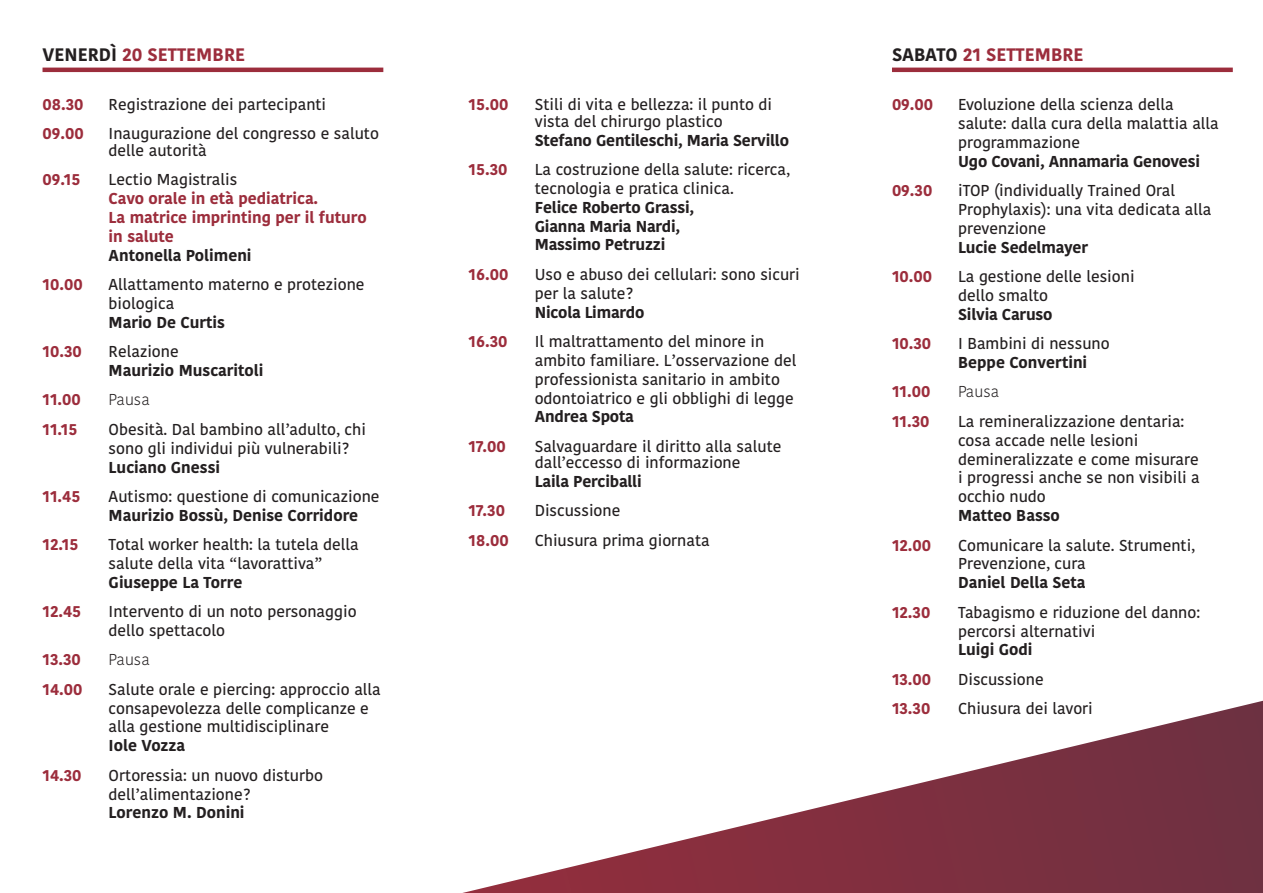
<style>
.page{position:relative;width:1263px;height:893px;background:#fff}
.page>*{position:absolute;margin:0;border:0;box-sizing:border-box;transform-origin:0 0}
.t1{font:700 18px "Kohinoor Bangla";color:#9c2d3c}
.t2{font:500 15.75px/18.9px "Kohinoor Bangla";color:#231f20}
.t3{font:700 15.75px/18.9px "Kohinoor Bangla";letter-spacing:-.01em;color:#231f20}
.t4{font:700 15.75px/18.9px "Kohinoor Bangla";color:#9c2d3c}
.t5{font:300 15.75px "Kohinoor Bangla";color:#231f20}
.s1{color:#231f20}
</style>
<div class="page">
<hr style="left:43px;top:68px;width:340px;height:4px;background:#9c2d3c">
<hr style="left:892px;top:68px;width:341px;height:4px;background:#9c2d3c">
<svg style="left:462px;top:701px;width:801px;height:192px"></svg>
<p class="t1" style="left:43px;top:39px;width:204px"><span class="s1">VENERDÌ</span> 20 SETTEMBRE</p>
<p class="t1" style="left:892px;top:39px;width:193px"><span class="s1">SABATO</span> 21 SETTEMBRE</p>
<p class="t4" style="left:43px;top:94px;width:42px">08.30</p>
<p class="t2" style="left:109px;top:95px;width:219px">Registrazione dei partecipanti</p>
<p class="t4" style="left:43px;top:124px;width:43px">09.00</p>
<p class="t2" style="left:109px;top:125px;width:272px;line-height:16.5px">Inaugurazione del congresso e saluto delle autorità</p>
<p class="t4" style="left:43px;top:169px;width:39px">09.15</p>
<p class="t2" style="left:109px;top:170px;width:130px">Lectio Magistralis</p>
<p class="t4" style="left:109px;top:188px;width:260px">Cavo orale in età pediatrica.<br>La matrice imprinting per il futuro in salute</p>
<p class="t3" style="left:109px;top:245px;width:144px">Antonella Polimeni</p>
<p class="t4" style="left:43px;top:274px;width:42px">10.00</p>
<p class="t2" style="left:109px;top:275px;width:257px">Allattamento materno e protezione biologica</p>
<p class="t3" style="left:109px;top:312px;width:118px">Mario De Curtis</p>
<p class="t4" style="left:43px;top:341px;width:41px">10.30</p>
<p class="t2" style="left:109px;top:342px;width:72px">Relazione</p>
<p class="t3" style="left:109px;top:360px;width:156px">Maurizio Muscaritoli</p>
<p class="t4" style="left:43px;top:390px;width:40px">11.00</p>
<p class="t5" style="left:109px;top:388px;width:43px">Pausa</p>
<p class="t4" style="left:43px;top:419px;width:36px">11.15</p>
<p class="t2" style="left:109px;top:419px;width:259px">Obesità. Dal bambino all’adulto, chi sono gli individui più vulnerabili?</p>
<p class="t3" style="left:109px;top:457px;width:113px">Luciano Gnessi</p>
<p class="t4" style="left:43px;top:486px;width:39px">11.45</p>
<p class="t2" style="left:109px;top:486px;width:272px">Autismo: questione di comunicazione</p>
<p class="t3" style="left:109px;top:505px;width:251px">Maurizio Bossù, Denise Corridore</p>
<p class="t4" style="left:43px;top:534px;width:37px">12.15</p>
<p class="t2" style="left:109px;top:535px;width:252px">Total worker health: la tutela della salute della vita “lavorattiva”</p>
<p class="t3" style="left:109px;top:572px;width:135px">Giuseppe La Torre</p>
<p class="t4" style="left:43px;top:601px;width:40px">12.45</p>
<p class="t2" style="left:109px;top:602px;width:249px">Intervento di un noto personaggio dello spettacolo</p>
<p class="t4" style="left:43px;top:650px;width:40px">13.30</p>
<p class="t5" style="left:109px;top:648px;width:43px">Pausa</p>
<p class="t4" style="left:43px;top:679px;width:41px">14.00</p>
<p class="t2" style="left:109px;top:679px;width:274px">Salute orale e piercing: approccio alla consapevolezza delle complicanze e alla gestione multidisciplinare</p>
<p class="t3" style="left:109px;top:736px;width:78px">Iole Vozza</p>
<p class="t4" style="left:43px;top:765px;width:41px">14.30</p>
<p class="t2" style="left:109px;top:765px;width:216px">Ortoressia: un nuovo disturbo dell’alimentazione?</p>
<p class="t3" style="left:109px;top:803px;width:137px">Lorenzo M. Donini</p>
<p class="t4" style="left:892px;top:94px;width:43px">09.00</p>
<p class="t2" style="left:958px;top:95px;width:262px">Evoluzione della scienza della salute: dalla cura della malattia alla programmazione</p>
<p class="t3" style="left:958px;top:151px;width:243px">Ugo Covani, Annamaria Genovesi</p>
<p class="t4" style="left:892px;top:180px;width:42px">09.30</p>
<p class="t2" style="left:958px;top:181px;width:255px">iTOP (individually Trained Oral<br>Prophylaxis): una vita dedicata alla prevenzione</p>
<p class="t3" style="left:958px;top:237px;width:131px">Lucie Sedelmayer</p>
<p class="t4" style="left:892px;top:266px;width:42px">10.00</p>
<p class="t2" style="left:958px;top:267px;width:178px">La gestione delle lesioni dello smalto</p>
<p class="t3" style="left:958px;top:304px;width:96px">Silvia Caruso</p>
<p class="t4" style="left:892px;top:333px;width:41px">10.30</p>
<p class="t2" style="left:958px;top:334px;width:153px">I Bambini di nessuno</p>
<p class="t3" style="left:958px;top:352px;width:131px">Beppe Convertini</p>
<p class="t4" style="left:892px;top:382px;width:40px">11.00</p>
<p class="t5" style="left:958px;top:380px;width:43px">Pausa</p>
<p class="t4" style="left:892px;top:411px;width:39px">11.30</p>
<p class="t2" style="left:958px;top:411px;width:243px">La remineralizzazione dentaria: cosa accade nelle lesioni demineralizzate e come misurare i progressi anche se non visibili a occhio nudo</p>
<p class="t3" style="left:958px;top:505px;width:103px">Matteo Basso</p>
<p class="t4" style="left:892px;top:535px;width:41px">12.00</p>
<p class="t2" style="left:958px;top:535px;width:239px">Comunicare la salute. Strumenti,<br>Prevenzione, cura</p>
<p class="t3" style="left:958px;top:573px;width:129px">Daniel Della Seta</p>
<p class="t4" style="left:892px;top:602px;width:40px">12.30</p>
<p class="t2" style="left:958px;top:602px;width:244px">Tabagismo e riduzione del danno: percorsi alternativi</p>
<p class="t3" style="left:958px;top:640px;width:76px">Luigi Godi</p>
<p class="t4" style="left:892px;top:669px;width:41px">13.00</p>
<p class="t2" style="left:958px;top:669px;width:87px">Discussione</p>
<p class="t4" style="left:892px;top:698px;width:40px">13.30</p>
<p class="t2" style="left:958px;top:699px;width:136px">Chiusura dei lavori</p>
<p class="t4" style="left:469px;top:94px;width:41px">15.00</p>
<p class="t2" style="left:535px;top:96px;width:239px;line-height:16.5px">Stili di vita e bellezza: il punto di vista del chirurgo plastico</p>
<p class="t3" style="left:535px;top:130px;width:256px">Stefano Gentileschi, Maria Servillo</p>
<p class="t4" style="left:469px;top:159px;width:40px">15.30</p>
<p class="t2" style="left:535px;top:159px;width:257px">La costruzione della salute: ricerca, tecnologia e pratica clinica.</p>
<p class="t3" style="left:535px;top:197px;width:161px">Felice Roberto Grassi,<br>Gianna Maria Nardi,<br>Massimo Petruzzi</p>
<p class="t4" style="left:469px;top:264px;width:41px">16.00</p>
<p class="t2" style="left:535px;top:264px;width:267px">Uso e abuso dei cellulari: sono sicuri per la salute?</p>
<p class="t3" style="left:535px;top:302px;width:111px">Nicola Limardo</p>
<p class="t4" style="left:469px;top:331px;width:40px">16.30</p>
<p class="t2" style="left:535px;top:331px;width:263px">Il maltrattamento del minore in ambito familiare. L’osservazione del professionista sanitario in ambito odontoiatrico e gli obblighi di legge</p>
<p class="t3" style="left:535px;top:407px;width:101px">Andrea Spota</p>
<p class="t4" style="left:469px;top:436px;width:39px">17.00</p>
<p class="t2" style="left:535px;top:438px;width:248px;line-height:16.5px">Salvaguardare il diritto alla salute dall’eccesso di informazione</p>
<p class="t3" style="left:535px;top:471px;width:108px">Laila Perciballi</p>
<p class="t4" style="left:469px;top:501px;width:38px">17.30</p>
<p class="t2" style="left:535px;top:501px;width:87px">Discussione</p>
<p class="t4" style="left:469px;top:530px;width:42px">18.00</p>
<p class="t2" style="left:535px;top:530px;width:176px">Chiusura prima giornata</p>
</div>
